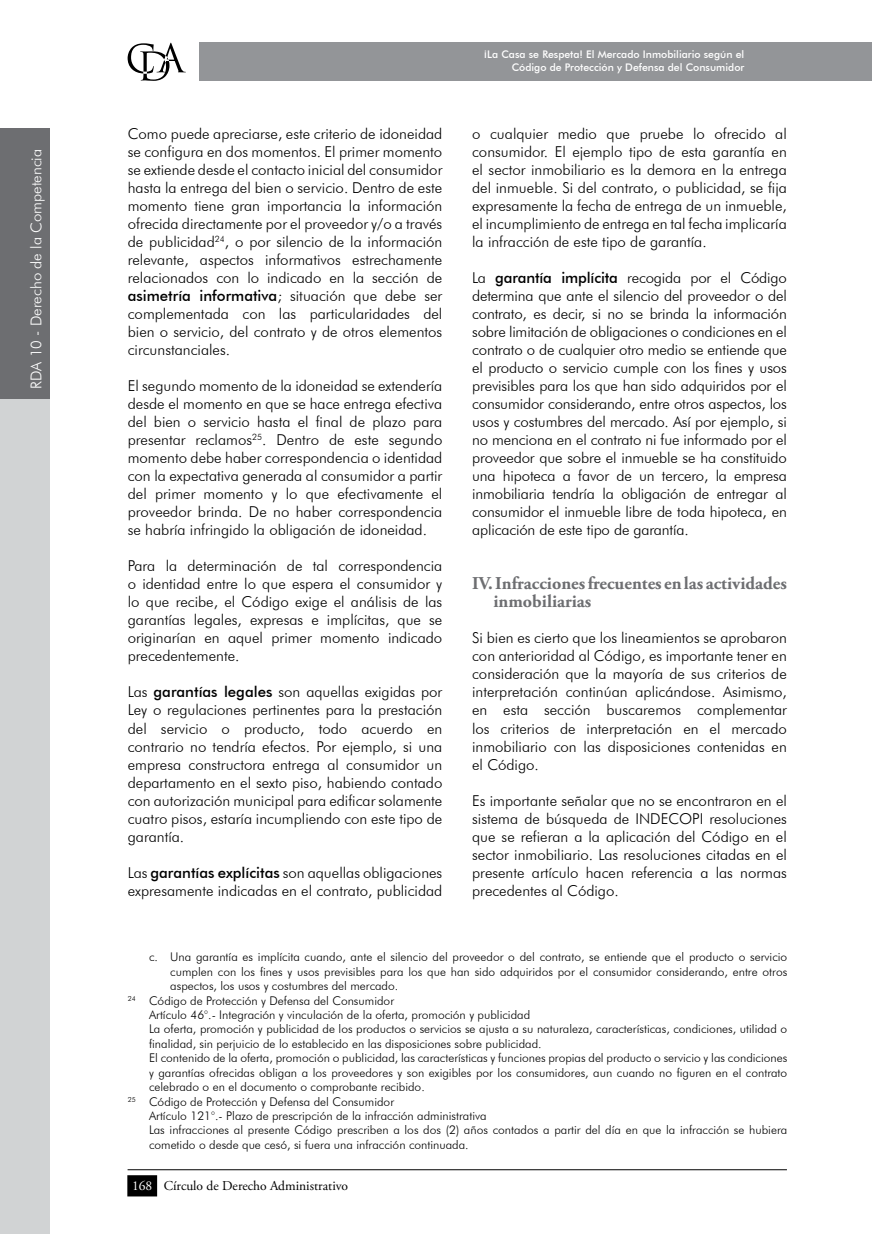
<style>
.page{position:relative;width:872px;height:1234px;background:#fff}
.page>*{position:absolute;margin:0;border:0;box-sizing:border-box;transform-origin:0 0}
.t1{font:700 18px/18px "Adobe Garamond Pro";color:#6d6e71}
.t2{font:300 15px/18px "Futura BT";color:#000;text-align:justify}
.t3{font:300 15px "Futura BT";color:#fff}
.t4{font:13.5px "Adobe Garamond Pro";color:#000}
.t5{font:300 12px "Futura BT";color:#000}
.t6{font:500 10.5px/12.6px "Futura BT";color:#fff;text-align:right}
.s1{font-weight:500}
.s2{color:#fff}
</style>
<div class="page">
<div style="left:199px;top:43px;width:673px;height:38px;background:#939598"></div>
<svg style="left:128px;top:43px;width:58px;height:38px"></svg>
<hr style="left:128px;top:1168px;width:659px;height:1px;background:#000">
<div style="left:128px;top:1175px;width:28px;height:20px;background:#000"></div>
<div style="left:127px;top:1174px;width:30px;height:22px;border:2px solid #000"></div>
<div style="left:0;top:395px;width:50px;height:838px;background:#d1d3d4"></div>
<div style="left:0;top:128px;width:50px;height:271px;background:#6d6e71"></div>
<p class="t3" style="left:27px;top:388px;width:241px;rotate:-90deg">RDA 10 - Derecho de la Competencia</p>
<p class="t2" style="left:128px;top:125px;width:316px">Como puede apreciarse, este criterio de idoneidad se configura en dos momentos. E l primer momento se extiende desde el contacto inicial del consumidor hasta la entrega del bien o servicio. Dentro de este momento tiene gran importancia la información ofrecida directamente por el proveedor y/o a través de publicidad<sup>24</sup>, o por silencio de la información relevante, aspectos informativos estrechamente relacionados con lo indicado en la sección de <span class="s1">asimetría informativa</span>; situación que debe ser complementada con las particularidades del bien o servicio, del contrato y de otros elementos circunstanciales.</p>
<p class="t2" style="left:128px;top:377px;width:316px">E l segundo momento de la idoneidad se extendería desde el momento en que se hace entrega efectiva del bien o servicio hasta el final de plazo para presentar reclamos<sup>25</sup>. Dentro de este segundo momento debe haber correspondencia o identidad con la expectativa generada al consumidor a partir del primer momento y lo que efectivamente el proveedor brinda. De no haber correspondencia se habría infringido la obligación de idoneidad.</p>
<p class="t2" style="left:128px;top:557px;width:316px">Para la determinación de tal correspondencia o identidad entre lo que espera el consumidor y lo que recibe, el Código exige el análisis de las garantías legales, expresas e implícitas, que se originarían en aquel primer momento indicado precedentemente.</p>
<p class="t2" style="left:128px;top:683px;width:316px">Las <span class="s1">garantías legales</span> son aquellas exigidas por Ley o regulaciones pertinentes para la prestación del servicio o producto, todo acuerdo en contrario no tendría efectos. Por ejemplo, si una empresa constructora entrega al consumidor un departamento en el sexto piso, habiendo contado con autorización municipal para edificar solamente cuatro pisos, estaría incumpliendo con este tipo de garantía.</p>
<p class="t2" style="left:128px;top:863px;width:316px">Las <span class="s1">garantías explícitas</span> son aquellas obligaciones expresamente indicadas en el contrato, publicidad</p>
<p class="t6" style="left:484px;top:48px;width:262px">¡La Casa se Respeta! El Mercado Inmobiliario según el<br>Código de Protección y Defensa del Consumidor</p>
<p class="t2" style="left:472px;top:125px;width:316px">o cualquier medio que pruebe lo ofrecido al consumidor. E l ejemplo tipo de esta garantía en el sector inmobiliario es la demora en la entrega del inmueble. Si del contrato, o publicidad, se fija expresamente la fecha de entrega de un inmueble, el incumplimiento de entrega en tal fecha implicaría la infracción de este tipo de garantía.</p>
<p class="t2" style="left:472px;top:269px;width:316px">La <span class="s1">garantía implícita</span> recogida por el Código determina que ante el silencio del proveedor o del contrato, es decir, si no se brinda la información sobre limitación de obligaciones o condiciones en el contrato o de cualquier otro medio se entiende que el producto o servicio cumple con los fines y usos previsibles para los que han sido adquiridos por el consumidor considerando, entre otros aspectos, los usos y costumbres del mercado. Así por ejemplo, si no menciona en el contrato ni fue informado por el proveedor que sobre el inmueble se ha constituido una hipoteca a favor de un tercero, la empresa inmobiliaria tendría la obligación de entregar al consumidor el inmueble libre de toda hipoteca, en aplicación de este tipo de garantía.</p>
<p class="t1" style="left:493px;top:575px;width:295px;text-indent:-21px">IV. Infracciones frecuentes en las actividades inmobiliarias</p>
<p class="t2" style="left:472px;top:629px;width:316px">Si bien es cierto que los lineamientos se aprobaron con anterioridad al Código, es importante tener en consideración que la mayoría de sus criterios de interpretación continúan aplicándose. Asimismo, en esta sección buscaremos complementar los criterios de interpretación en el mercado inmobiliario con las disposiciones contenidas en el Código.</p>
<p class="t2" style="left:472px;top:791px;width:316px">Es importante señalar que no se encontraron en el sistema de búsqueda de I NDECOPI resoluciones que se refieran a la aplicación del Código en el sector inmobiliario. Las resoluciones citadas en el presente artículo hacen referencia a las normas precedentes al Código.</p>
<p class="t5" style="left:149px;top:949px;width:640px">c. Una garantía es implícita cuando, ante el silencio del proveedor o del contrato, se entiende que el producto o servicio</p>
<p class="t5" style="left:170px;top:964px;width:618px">cumplen con los fines y usos previsibles para los que han sido adquiridos por el consumidor considerando, entre otros</p>
<p class="t5" style="left:170px;top:978px;width:229px">aspectos, los usos y costumbres del mercado.</p>
<p class="t5" style="left:128px;top:992px;width:268px"><sup>24</sup> Código de Protección y Defensa del Consumidor</p>
<p class="t5" style="left:128px;top:1007px;width:404px">Artículo 46°.- I ntegración y vinculación de la oferta, promoción y publicidad</p>
<p class="t5" style="left:149px;top:1021px;width:639px">La oferta, promoción y publicidad de los productos o servicios se ajusta a su naturaleza, características, condiciones, utilidad o</p>
<p class="t5" style="left:149px;top:1036px;width:394px">finalidad, sin perjuicio de lo establecido en las disposiciones sobre publicidad.</p>
<p class="t5" style="left:128px;top:1050px;width:661px">E l contenido de la oferta, promoción o publicidad, las características y funciones propias del producto o servicio y las condiciones</p>
<p class="t5" style="left:149px;top:1064px;width:640px">y garantías ofrecidas obligan a los proveedores y son exigibles por los consumidores, aun cuando no figuren en el contrato</p>
<p class="t5" style="left:149px;top:1079px;width:277px">celebrado o en el documento o comprobante recibido.</p>
<p class="t5" style="left:128px;top:1093px;width:268px"><sup>25</sup> Código de Protección y Defensa del Consumidor</p>
<p class="t5" style="left:128px;top:1108px;width:360px">Artículo 121°.- Plazo de prescripción de la infracción administrativa</p>
<p class="t5" style="left:149px;top:1122px;width:640px">Las infracciones al presente Código prescriben a los dos (2) años contados a partir del día en que la infracción se hubiera</p>
<p class="t5" style="left:149px;top:1136px;width:321px">cometido o desde que cesó, si fuera una infracción continuada.</p>
<p class="t4" style="left:132px;top:1176px;width:218px"><span class="s2">168</span> Círculo de Derecho Administrativo</p>
</div>
